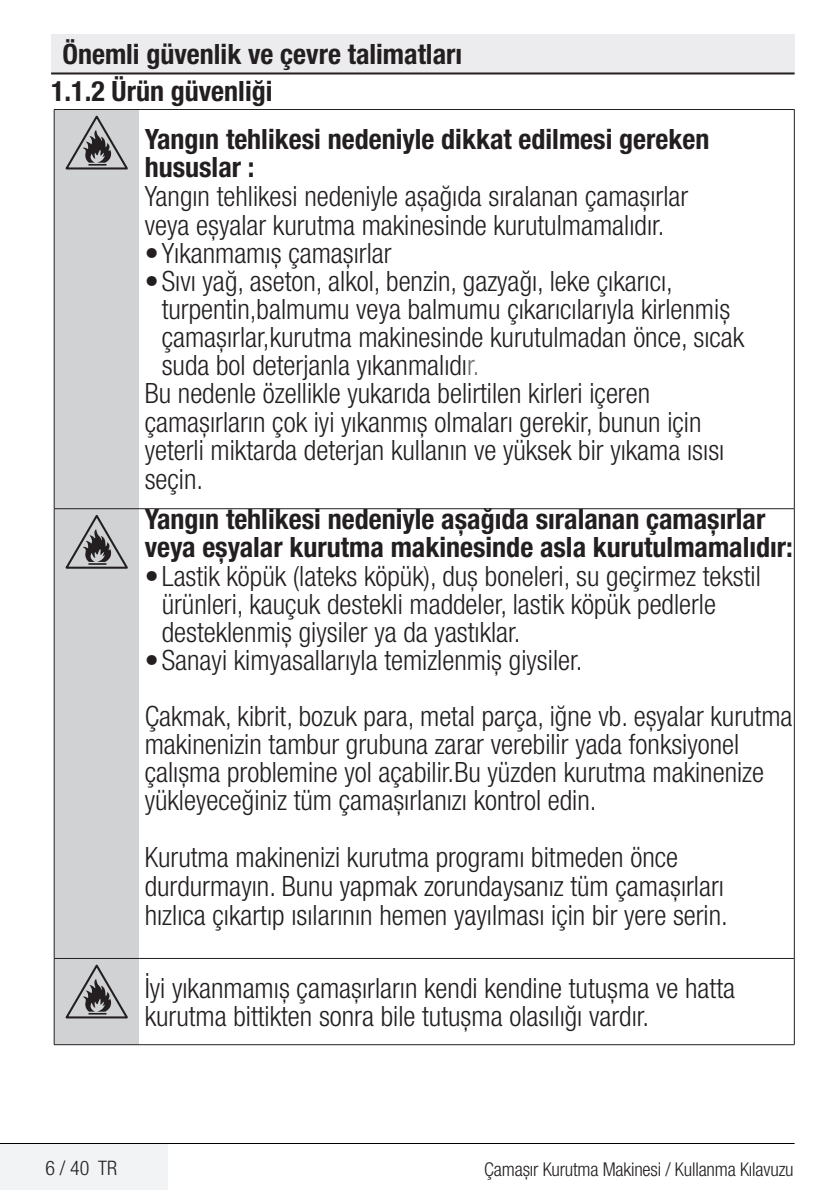
<style>
.page{position:relative;width:840px;height:1191px;background:#fff}
.page>*{position:absolute;margin:0;border:0;box-sizing:border-box;transform-origin:0 0}
.t1{font:300 condensed 28px/28px "Helvetica Neue LT Pro";color:#231f20}
.t2{font:700 condensed 28px/28px "Helvetica Neue LT Pro";color:#231f20}
.t3{font:300 condensed 20px "Helvetica Neue LT Pro";color:#231f20}
.t4{font:300 condensed 19px "Helvetica Neue LT Pro";letter-spacing:-.01em;color:#231f20}
.s1{color:#716f6e}
</style>
<div class="page">
<div style="left:0;top:1144px;width:168px;height:46px;background:#f2f3f4"></div>
<hr style="left:0;top:1143px;width:794px;height:1px;background:#000">
<div style="left:51px;top:34px;width:743px;height:40px;background:#ececee"></div>
<hr style="left:51px;top:72px;width:743px;height:2px;background:#231f20">
<div style="left:55px;top:110px;width:84px;height:934px;background:#d1d2d4"></div>
<hr style="left:54px;top:1044px;width:85px;height:1px;background:#231f20">
<hr style="left:139px;top:1044px;width:655px;height:1px;background:#231f20">
<hr style="left:54px;top:109px;width:85px;height:1px;background:#231f20">
<hr style="left:54px;top:110px;width:1px;height:398px;background:#231f20">
<hr style="left:139px;top:109px;width:655px;height:1px;background:#231f20">
<hr style="left:793px;top:110px;width:1px;height:398px;background:#231f20">
<hr style="left:54px;top:508px;width:85px;height:1px;background:#231f20">
<hr style="left:54px;top:509px;width:1px;height:449px;background:#231f20">
<hr style="left:139px;top:508px;width:655px;height:1px;background:#231f20">
<hr style="left:793px;top:509px;width:1px;height:449px;background:#231f20">
<hr style="left:54px;top:958px;width:85px;height:1px;background:#231f20">
<hr style="left:54px;top:958px;width:1px;height:86px;background:#231f20">
<hr style="left:139px;top:958px;width:655px;height:1px;background:#231f20">
<hr style="left:793px;top:958px;width:1px;height:86px;background:#231f20">
<svg style="left:65px;top:115px;width:63px;height:55px;background:#a6a6a7"></svg>
<svg style="left:65px;top:514px;width:63px;height:55px;background:#a6a6a7"></svg>
<svg style="left:65px;top:964px;width:63px;height:54px;background:#a7a6a8"></svg>
<p class="t2" style="left:51px;top:35px;width:412px;line-height:37px;text-indent:11px">Önemli güvenlik ve çevre talimatları<br>1.1.2 Ürün güvenliği</p>
<p class="t2" style="left:145px;top:125px;width:566px">Yangın tehlikesi nedeniyle dikkat edilmesi gereken hususlar :</p>
<p class="t1" style="left:145px;top:181px;width:544px;line-height:28.6px">Yangın tehlikesi nedeniyle aşağıda sıralanan çamaşırlar veya eşyalar kurutma makinesinde kurutulmamalıdır.</p>
<p class="t1" style="left:145px;top:239px;width:248px">• Yıkanmamış çamaşırlar</p>
<p class="t1" style="left:145px;top:267px;width:529px">• Sıvı yağ, aseton, alkol, benzin, gazyağı, leke çıkarıcı,</p>
<p class="t1" style="left:162px;top:295px;width:569px">turpentin,balmumu veya balmumu çıkarıcılarıyla kirlenmiş</p>
<p class="t1" style="left:162px;top:323px;width:583px">çamaşırlar,kurutma makinesinde kurutulmadan önce, sıcak</p>
<p class="t1" style="left:162px;top:351px;width:319px">suda bol deterjanla yıkanmalıdı<span class="s1">r.</span></p>
<p class="t1" style="left:145px;top:379px;width:506px">Bu nedenle özellikle yukarıda belirtilen kirleri içeren</p>
<p class="t1" style="left:145px;top:407px;width:558px">çamaşırların çok iyi yıkanmış olmaları gerekir, bunun için</p>
<p class="t1" style="left:145px;top:436px;width:581px">yeterli miktarda deterjan kullanın ve yüksek bir yıkama ısısı</p>
<p class="t1" style="left:145px;top:465px;width:60px">seçin.</p>
<p class="t2" style="left:145px;top:504px;width:649px">Yangın tehlikesi nedeniyle aşağıda sıralanan çamaşırlar veya eşyalar kurutma makinesinde asla kurutulmamalıdır:</p>
<p class="t1" style="left:162px;top:561px;width:600px;text-indent:-17px">• Lastik köpük (lateks köpük), duş boneleri, su geçirmez tekstil ürünleri, kauçuk destekli maddeler, lastik köpük pedlerle desteklenmiş giysiler ya da yastıklar.</p>
<p class="t1" style="left:145px;top:631px;width:649px;line-height:56.6px">• Sanayi kimyasallarıyla temizlenmiş giysiler.<br>Çakmak, kibrit, bozuk para, metal parça, iğne vb. eşyalar kurutma</p>
<p class="t1" style="left:145px;top:730px;width:620px">makinenizin tambur grubuna zarar verebilir yada fonksiyonel çalışma problemine yol açabilir.Bu yüzden kurutma makinenize yükleyeceğiniz tüm çamaşırlanızı kontrol edin.</p>
<p class="t1" style="left:145px;top:843px;width:584px;line-height:28.6px">Kurutma makinenizi kurutma programı bitmeden önce durdurmayın. Bunu yapmak zorundaysanız tüm çamaşırları hızlıca çıkartıp ısılarının hemen yayılması için bir yere serin.</p>
<p class="t1" style="left:145px;top:973px;width:591px">İyi yıkanmamış çamaşırların kendi kendine tutuşma ve hatta kurutma bittikten sonra bile tutuşma olasılığı vardır.</p>
<p class="t3" style="left:45px;top:1156px;width:73px">6 / 40 TR</p>
<p class="t4" style="left:484px;top:1158px;width:310px">Çamaşır Kurutma Makinesi / Kullanma Kılavuzu</p>
</div>
